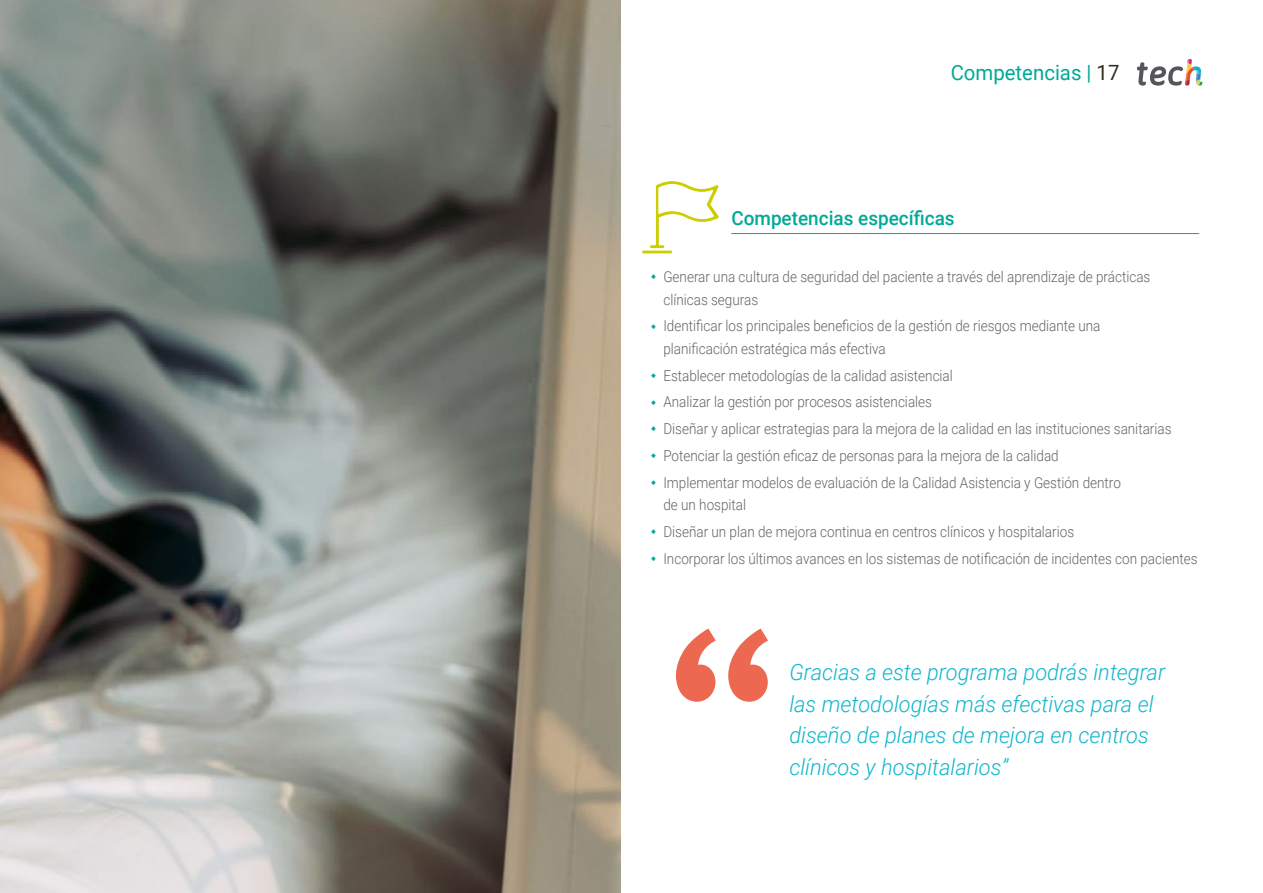
<style>
.page{position:relative;width:1263px;height:893px;background:#fff}
.page>*{position:absolute;margin:0;border:0;box-sizing:border-box;transform-origin:0 0}
.t1{font:italic 300 22.5px/31.5px "Roboto";color:#0fb6cf}
.t2{font:21px "Roboto";color:#00a996}
.t3{font:500 19.5px "Roboto";color:#00a996}
.t4{font:300 15px/26.7px "Roboto";color:#61646a;scale:.9 1}
.s1{color:#312e20}
</style>
<div class="page">
<img style="left:0;top:0;width:621px;height:893px">
<hr style="left:731px;top:233px;width:468px;height:1px;background:#00a996">
<hr style="left:642px;top:251px;width:30px;height:2px;background:#cdce00">
<svg style="left:650px;top:181px;width:69px;height:67px"></svg>
<svg style="left:1137px;top:59px;width:65px;height:27px"></svg>
<svg style="left:676px;top:628px;width:92px;height:74px"></svg>
<h2 class="t2" style="left:951px;top:57px;width:170px">Competencias | <span class="s1">17</span></h2>
<h3 class="t3" style="left:731px;top:205px;width:225px">Competencias específicas</h3>
<p class="t4" style="left:663px;top:265px;width:543px;line-height:22.5px">Generar una cultura de seguridad del paciente a través del aprendizaje de prácticas clínicas seguras</p>
<p class="t4" style="left:663px;top:314px;width:487px;line-height:22.5px">Identificar los principales beneficios de la gestión de riesgos mediante una planificación estratégica más efectiva</p>
<p class="t4" style="left:663px;top:361px;width:566px">Establecer metodologías de la calidad asistencial<br>Analizar la gestión por procesos asistenciales<br>Diseñar y aplicar estrategias para la mejora de la calidad en las instituciones sanitarias Potenciar la gestión eficaz de personas para la mejora de la calidad<br>Implementar modelos de evaluación de la Calidad Asistencia y Gestión dentro</p>
<p class="t4" style="left:663px;top:491px;width:595px">de un hospital<br>Diseñar un plan de mejora continua en centros clínicos y hospitalarios<br>Incorporar los últimos avances en los sistemas de notificación de incidentes con pacientes</p>
<h1 class="t1" style="left:789px;top:656px;width:377px">Gracias a este programa podrás integrar las metodologías más efectivas para el diseño de planes de mejora en centros clínicos y hospitalarios”</h1>
</div>
